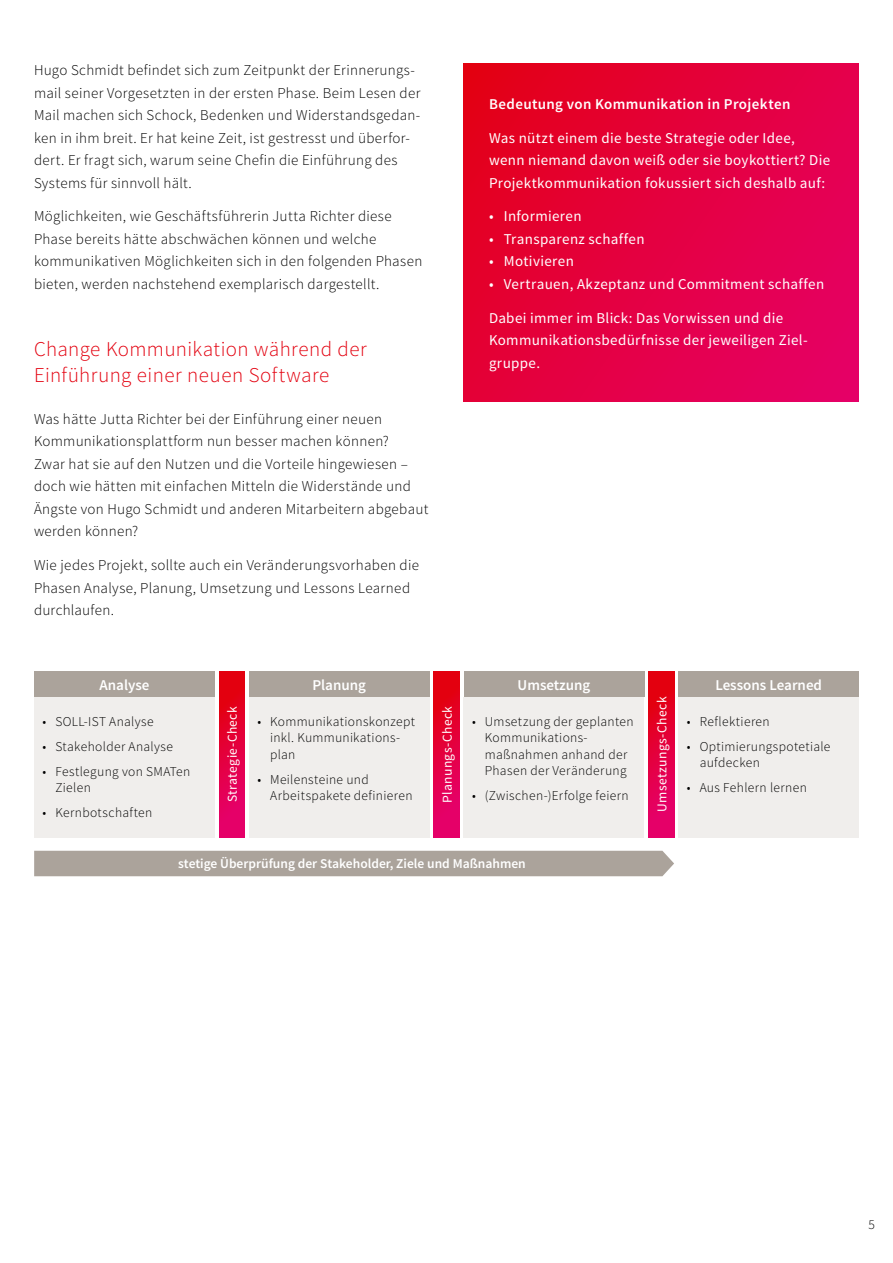
<style>
.page{position:relative;width:893px;height:1263px;background:#fff}
.page>*{position:absolute;margin:0;border:0;box-sizing:border-box;transform-origin:0 0}
.t1{font:300 21px/25.5px "Source Sans Pro";letter-spacing:.02em;color:#e3000f}
.t2{font:300 15px/22.5px "Source Sans Pro";letter-spacing:.02em;color:#000}
.t3{font:15px/22.5px "Source Sans Pro";letter-spacing:.02em;color:#fff}
.t4{font:600 15px "Source Sans Pro";color:#fff}
.t5{font:600 15px "Source Sans Pro";letter-spacing:.025em;color:#fff}
.t6{font:300 13.5px/16.5px "Source Sans Pro";letter-spacing:.025em;color:#000}
.t7{font:600 13.5px "Source Sans Pro";color:#fff}
.t8{font:13.5px "Source Sans Pro";letter-spacing:.025em;color:#fff}
</style>
<div class="page">
<svg style="left:463px;top:64px;width:396px;height:337px;background:#e4003d"></svg>
<div style="left:34px;top:671px;width:181px;height:26px;background:#aba39b"></div>
<div style="left:249px;top:671px;width:181px;height:26px;background:#aba39b"></div>
<div style="left:464px;top:671px;width:180px;height:26px;background:#aba39b"></div>
<div style="left:678px;top:671px;width:181px;height:26px;background:#aba39b"></div>
<div style="left:34px;top:851px;width:640px;height:25px;background:#aba39b"></div>
<div style="left:34px;top:697px;width:181px;height:140px;background:#f0eeec"></div>
<div style="left:249px;top:697px;width:181px;height:140px;background:#f0eeec"></div>
<div style="left:463px;top:697px;width:181px;height:140px;background:#f0eeec"></div>
<div style="left:678px;top:697px;width:181px;height:140px;background:#f0eeec"></div>
<div style="left:219px;top:671px;width:26px;height:166px;background:linear-gradient(to bottom,#e30007,#e50074)"></div>
<div style="left:434px;top:671px;width:25px;height:166px;background:linear-gradient(to bottom,#e30006,#e50074)"></div>
<div style="left:649px;top:671px;width:25px;height:166px;background:linear-gradient(to bottom,#e30006,#e50074)"></div>
<p class="t2" style="left:34px;top:59px;width:388px">Hugo Schmidt befindet sich zum Zeitpunkt der Erinnerungs&shy;mail seiner Vorgesetzten in der ersten Phase. Beim Lesen der Mail machen sich Schock, Bedenken und Widerstandsgedan&shy;ken in ihm breit. Er hat keine Zeit, ist gestresst und überfor&shy;dert. Er fragt sich, warum seine Chefin die Einführung des Systems für sinnvoll hält.</p>
<p class="t2" style="left:34px;top:205px;width:390px">Möglichkeiten, wie Geschäftsführerin Jutta Richter diese Phase bereits hätte abschwächen können und welche kommunikativen Möglichkeiten sich in den folgenden Phasen bieten, werden nachstehend exemplarisch dargestellt.</p>
<h1 class="t1" style="left:34px;top:337px;width:334px">Change Kommunikation während der<br>Einführung einer neuen Software</h1>
<p class="t2" style="left:34px;top:408px;width:396px">Was hätte Jutta Richter bei der Einführung einer neuen Kommunikationsplattform nun besser machen können?<br>Zwar hat sie auf den Nutzen und die Vorteile hingewiesen – doch wie hätten mit einfachen Mitteln die Widerstände und Ängste von Hugo Schmidt und anderen Mitarbeitern abgebaut werden können?</p>
<p class="t2" style="left:34px;top:554px;width:387px">Wie jedes Projekt, sollte auch ein Veränderungsvorhaben die<br>Phasen Analyse, Planung, Umsetzung und Lessons Learned durchlaufen.</p>
<p class="t5" style="left:489px;top:94px;width:303px">Bedeutung von Kommunikation in Projekten</p>
<p class="t3" style="left:489px;top:127px;width:343px">Was nützt einem die beste Strategie oder Idee, wenn niemand davon weiß oder sie boykottiert? Die<br>Projektkommunikation fokussiert sich deshalb auf:</p>
<p class="t3" style="left:489px;top:205px;width:94px">• Informieren</p>
<p class="t3" style="left:489px;top:228px;width:157px">• Transparenz schaffen</p>
<p class="t3" style="left:489px;top:250px;width:86px">• Motivieren</p>
<p class="t3" style="left:489px;top:273px;width:337px">• Vertrauen, Akzeptanz und Commitment schaffen</p>
<p class="t3" style="left:489px;top:307px;width:320px">Dabei immer im Blick: Das Vorwissen und die<br>Kommunikationsbedürfnisse der jeweiligen Ziel&shy;gruppe.</p>
<p class="t4" style="left:99px;top:675px;width:52px">Analyse</p>
<p class="t4" style="left:312px;top:675px;width:55px">Planung</p>
<p class="t4" style="left:518px;top:675px;width:74px">Umsetzung</p>
<p class="t4" style="left:715px;top:675px;width:108px">Lessons Learned</p>
<p class="t6" style="left:43px;top:713px;width:113px">• SOLL-IST Analyse</p>
<p class="t6" style="left:43px;top:738px;width:132px">• Stakeholder Analyse</p>
<p class="t6" style="left:55px;top:763px;width:137px;text-indent:-13px">• Festlegung von SMATen<br>Zielen</p>
<p class="t6" style="left:43px;top:805px;width:111px">• Kernbotschaften</p>
<p class="t8" style="left:224px;top:802px;width:97px;rotate:-90deg">Strategie-Check</p>
<p class="t8" style="left:439px;top:802px;width:98px;rotate:-90deg">Planungs-Check</p>
<p class="t8" style="left:654px;top:812px;width:116px;rotate:-90deg">Umsetzungs-Check</p>
<p class="t6" style="left:485px;top:713px;width:150px;text-indent:-13px">• Umsetzung der geplanten<br>Kommunikations&shy;maßnahmen anhand der<br>Phasen der Veränderung</p>
<p class="t6" style="left:472px;top:788px;width:158px">• (Zwischen-)Erfolge feiern</p>
<p class="t6" style="left:270px;top:713px;width:146px;text-indent:-13px">• Kommunikationskonzept inkl. Kummunikations&shy;plan</p>
<p class="t6" style="left:270px;top:771px;width:144px;text-indent:-13px">• Meilensteine und<br>Arbeitspakete definieren</p>
<p class="t7" style="left:178px;top:855px;width:349px">stetige Überprüfung der Stakeholder, Ziele und Maßnahmen</p>
<p class="t6" style="left:687px;top:713px;width:84px">• Reflektieren</p>
<p class="t6" style="left:700px;top:738px;width:132px;text-indent:-13px">• Optimierungspotetiale aufdecken</p>
<p class="t6" style="left:687px;top:780px;width:122px">• Aus Fehlern lernen</p>
<p class="t6" style="left:868px;top:1216px;width:8px">5</p>
</div>
